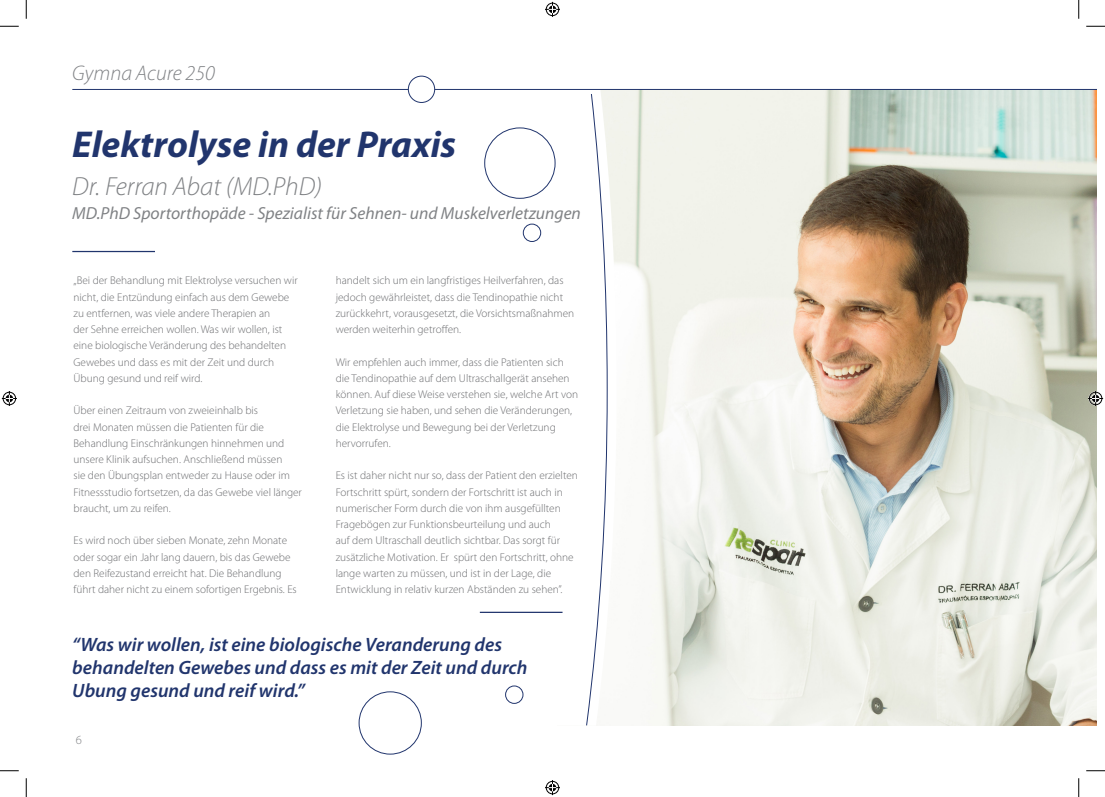
<style>
.page{position:relative;width:1105px;height:797px;background:#fff}
.page>*{position:absolute;margin:0;border:0;box-sizing:border-box;transform-origin:0 0}
.t1{font:italic 700 37.5px "Myriad Pro";color:#21356d}
.t2{font:italic 300 26.25px "Myriad Pro";color:#808285}
.t3{font:italic 300 21.25px "Myriad Pro";color:#808285}
.t4{font:italic 600 19.38px/23.1px "Myriad Pro";color:#21356d}
.t5{font:italic 17.5px "Myriad Pro";color:#808285}
.t6{font:300 12.5px "Myriad Pro";color:#808285}
.t7{font:300 11.25px/16.2px "Myriad Pro";color:#6c6d70}
</style>
<div class="page">
<img style="left:617px;top:90px;width:479px;height:635px">
<svg style="left:72px;top:90px;width:545px;height:635px"></svg>
<svg style="left:586px;top:94px;width:21px;height:631px"></svg>
<hr style="left:72px;top:89px;width:1024px;height:1px;background:#21356d">
<div style="left:485px;top:128px;width:70px;height:70px;border:1px solid #21356d;border-radius:50%"></div>
<div style="left:359px;top:691px;width:62px;height:63px;background:#fff;border-radius:50%"></div>
<div style="left:359px;top:691px;width:62px;height:63px;border:1px solid #21356d;border-radius:50%"></div>
<div style="left:408px;top:76px;width:27px;height:26px;background:#fff;border-radius:50%"></div>
<div style="left:408px;top:76px;width:27px;height:27px;border:1px solid #21356d;border-radius:50%"></div>
<div style="left:523px;top:224px;width:18px;height:18px;border:1px solid #21356d;border-radius:50%"></div>
<div style="left:505px;top:685px;width:18px;height:18px;border:1px solid #21356d;border-radius:50%"></div>
<hr style="left:72px;top:251px;width:83px;height:1px;background:#21356d">
<hr style="left:480px;top:611px;width:82px;height:2px;background:#21356d">
<svg style="left:0;top:25px;width:19px;height:2px"></svg>
<svg style="left:1086px;top:25px;width:19px;height:2px"></svg>
<svg style="left:0;top:770px;width:19px;height:1px"></svg>
<svg style="left:1086px;top:770px;width:19px;height:1px"></svg>
<svg style="left:25px;top:0;width:2px;height:19px"></svg>
<svg style="left:25px;top:778px;width:2px;height:19px"></svg>
<svg style="left:1078px;top:0;width:1px;height:19px"></svg>
<svg style="left:1078px;top:778px;width:1px;height:19px"></svg>
<svg style="left:545px;top:2px;width:15px;height:15px"></svg>
<svg style="left:545px;top:780px;width:15px;height:15px"></svg>
<svg style="left:2px;top:391px;width:15px;height:15px"></svg>
<svg style="left:1088px;top:391px;width:15px;height:15px"></svg>
<p class="t3" style="left:72px;top:61px;width:144px">Gymna Acure 250</p>
<p class="t1" style="left:72px;top:124px;width:385px">Elektrolyse in der Praxis</p>
<p class="t2" style="left:72px;top:172px;width:251px">Dr. Ferran Abat (MD.PhD)</p>
<p class="t5" style="left:72px;top:203px;width:510px">MD.PhD Sportorthopäde - Spezialist für Sehnen- und Muskelverletzungen</p>
<p class="t7" style="left:73px;top:272px;width:226px">„Bei der Behandlung mit Elektrolyse versuchen wir nicht, die Entzündung einfach aus dem Gewebe zu entfernen, was viele andere Therapien an<br>der Sehne erreichen wollen. Was wir wollen, ist eine biologische Veränderung des behandelten Gewebes und dass es mit der Zeit und durch Übung gesund und reif wird.</p>
<p class="t7" style="left:73px;top:402px;width:230px">Über einen Zeitraum von zweieinhalb bis<br>drei Monaten müssen die Patienten für die Behandlung Einschränkungen hinnehmen und unsere Klinik aufsuchen. Anschließend müssen<br>sie den Übungsplan entweder zu Hause oder im Fitnessstudio fortsetzen, da das Gewebe viel länger braucht, um zu reifen.</p>
<p class="t7" style="left:73px;top:532px;width:225px">Es wird noch über sieben Monate, zehn Monate oder sogar ein Jahr lang dauern, bis das Gewebe den Reifezustand erreicht hat. Die Behandlung führt daher nicht zu einem sofortigen Ergebnis. Es</p>
<p class="t7" style="left:336px;top:272px;width:240px">handelt sich um ein langfristiges Heilverfahren, das jedoch gewährleistet, dass die Tendinopathie nicht zurückkehrt, vorausgesetzt, die Vorsichtsmaßnahmen werden weiterhin getroffen.</p>
<p class="t7" style="left:336px;top:354px;width:244px">Wir empfehlen auch immer, dass die Patienten sich die Tendinopathie auf dem Ultraschallgerät ansehen können. Auf diese Weise verstehen sie, welche Art von Verletzung sie haben, und sehen die Veränderungen, die Elektrolyse und Bewegung bei der Verletzung hervorrufen.</p>
<p class="t7" style="left:336px;top:467px;width:244px">Es ist daher nicht nur so, dass der Patient den erzielten Fortschritt spürt, sondern der Fortschritt ist auch in numerischer Form durch die von ihm ausgefüllten Fragebögen zur Funktionsbeurteilung und auch<br>auf dem Ultraschall deutlich sichtbar. Das sorgt für zusätzliche Motivation. Er spürt den Fortschritt, ohne lange warten zu müssen, und ist in der Lage, die Entwicklung in relativ kurzen Abständen zu sehen”.</p>
<p class="t4" style="left:72px;top:633px;width:457px">“Was wir wollen, ist eine biologische Veranderung des behandelten Gewebes und dass es mit der Zeit und durch<br>Ubung gesund und reif wird.”</p>
<p class="t6" style="left:76px;top:732px;width:8px">6</p>
</div>
